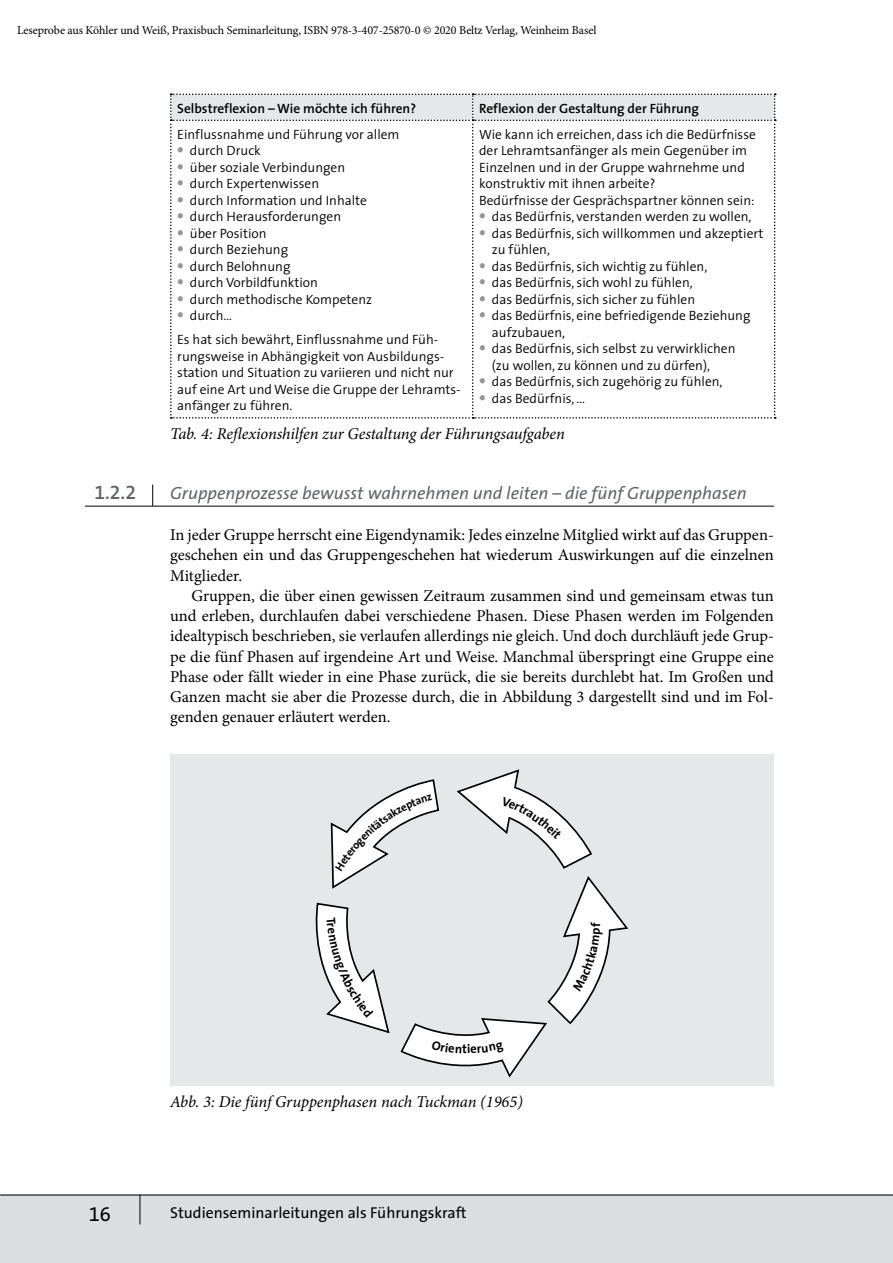
<style>
.page{position:relative;width:893px;height:1263px;background:#fff}
.page>*{position:absolute;margin:0;border:0;box-sizing:border-box;transform-origin:0 0}
.t1{font:20.25px "The Sans Expert";color:#000}
.t2{font:19.5px "The Sans Semi Bold Expert";color:#626466}
.t3{font:italic 17.7px "The Sans";color:#626466}
.t4{font:16.5px "Minion Pro";color:#000}
.t5{font:italic 16.5px "Minion Pro";letter-spacing:-.01em;color:#000}
.t6{font:15.75px "The Sans";color:#000}
.t7{font:300 13.5px/16.5px "The Sans";color:#000}
.t8{font:600 13.5px "The Sans";color:#000}
.t9{font:700 12.75px "The Sans";color:#000}
.t10{font:12px "Minion Pro";letter-spacing:-.01em;color:#000}
.s1{font-family:"Casino Hand";font-weight:400;font-size:24px;color:#939598}
</style>
<div class="page">
<div style="left:0;top:1195px;width:893px;height:68px;background:#dcddde"></div>
<hr style="left:0;top:1195px;width:893px;height:1px;background:#000">
<svg style="left:140px;top:1195px;width:1px;height:29px"></svg>
<svg style="left:170px;top:94px;width:606px;height:325px"></svg>
<div style="left:170px;top:754px;width:604px;height:332px;background:#e6e7e8"></div>
<hr style="left:85px;top:506px;width:689px;height:1px;background:#000">
<svg style="left:152px;top:485px;width:1px;height:21px"></svg>
<svg style="left:315px;top:769px;width:314px;height:309px"></svg>
<p class="t10" style="left:17px;top:22px;width:581px">Leseprobe aus Köhler und Weiß, Praxisbuch Seminarleitung, ISBN 978-3-407-25870-0 © 2020 Beltz Verlag, Weinheim Basel</p>
<p class="t2" style="left:94px;top:476px;width:43px">1.2.2</p>
<p class="t8" style="left:177px;top:97px;width:240px">Selbstreflexion – Wie möchte ich führen?</p>
<p class="t8" style="left:479px;top:97px;width:221px">Reflexion der Gestaltung der Führung</p>
<p class="t7" style="left:177px;top:125px;width:224px">Einflussnahme und Führung vor allem</p>
<p class="t7" style="left:177px;top:142px;width:85px"><span class="s1">•</span> durch Druck</p>
<p class="t7" style="left:177px;top:158px;width:169px"><span class="s1">•</span> über soziale Verbindungen</p>
<p class="t7" style="left:177px;top:175px;width:144px"><span class="s1">•</span> durch Expertenwissen</p>
<p class="t7" style="left:177px;top:191px;width:191px"><span class="s1">•</span> durch Information und Inhalte</p>
<p class="t7" style="left:177px;top:208px;width:165px"><span class="s1">•</span> durch Herausforderungen</p>
<p class="t7" style="left:177px;top:224px;width:91px"><span class="s1">•</span> über Position</p>
<p class="t7" style="left:177px;top:241px;width:113px"><span class="s1">•</span> durch Beziehung</p>
<p class="t7" style="left:177px;top:257px;width:115px"><span class="s1">•</span> durch Belohnung</p>
<p class="t7" style="left:177px;top:274px;width:142px"><span class="s1">•</span> durch Vorbildfunktion</p>
<p class="t7" style="left:177px;top:290px;width:196px"><span class="s1">•</span> durch methodische Kompetenz</p>
<p class="t7" style="left:177px;top:303px;width:263px;line-height:24px"><span class="s1">•</span> durch…<br>Es hat sich bewährt, Einflussnahme und Füh-</p>
<p class="t7" style="left:177px;top:347px;width:285px">rungsweise in Abhängigkeit von Ausbildungs&shy;station und Situation zu variieren und nicht nur auf eine Art und Weise die Gruppe der Lehramts&shy;anfänger zu führen.</p>
<p class="t7" style="left:479px;top:125px;width:278px">Wie kann ich erreichen, dass ich die Bedürfnisse der Lehramtsanfänger als mein Gegenüber im Einzelnen und in der Gruppe wahrnehme und konstruktiv mit ihnen arbeite?<br>Bedürfnisse der Gesprächspartner können sein:</p>
<p class="t7" style="left:479px;top:208px;width:274px"><span class="s1">•</span> das Bedürfnis, verstanden werden zu wollen,</p>
<p class="t7" style="left:492px;top:224px;width:273px;text-indent:-13px"><span class="s1">•</span> das Bedürfnis, sich willkommen und akzeptiert zu fühlen,</p>
<p class="t7" style="left:479px;top:257px;width:230px"><span class="s1">•</span> das Bedürfnis, sich wichtig zu fühlen,</p>
<p class="t7" style="left:479px;top:274px;width:215px"><span class="s1">•</span> das Bedürfnis, sich wohl zu fühlen,</p>
<p class="t7" style="left:479px;top:290px;width:218px"><span class="s1">•</span> das Bedürfnis, sich sicher zu fühlen</p>
<p class="t7" style="left:492px;top:307px;width:260px;text-indent:-13px"><span class="s1">•</span> das Bedürfnis, eine befriedigende Beziehung aufzubauen,</p>
<p class="t7" style="left:492px;top:340px;width:245px;text-indent:-13px"><span class="s1">•</span> das Bedürfnis, sich selbst zu verwirklichen (zu wollen, zu können und zu dürfen),</p>
<p class="t7" style="left:479px;top:373px;width:245px"><span class="s1">•</span> das Bedürfnis, sich zugehörig zu fühlen,</p>
<p class="t7" style="left:479px;top:389px;width:108px"><span class="s1">•</span> das Bedürfnis, …</p>
<p class="t5" style="left:170px;top:422px;width:396px">Tab. 4: Reflexionshilfen zur Gestaltung der Führungsaufgaben</p>
<p class="t3" style="left:170px;top:478px;width:578px">Gruppenprozesse bewusst wahrnehmen und leiten – die fünf Gruppenphasen</p>
<p class="t4" style="left:170px;top:524px;width:605px">In jeder Gruppe herrscht eine Eigendynamik: Jedes einzelne Mitglied wirkt auf das Gruppen-</p>
<p class="t4" style="left:170px;top:544px;width:605px">geschehen ein und das Gruppengeschehen hat wiederum Auswirkungen auf die einzelnen</p>
<p class="t4" style="left:170px;top:564px;width:74px">Mitglieder.</p>
<p class="t4" style="left:191px;top:584px;width:584px">Gruppen, die über einen gewissen Zeitraum zusammen sind und gemeinsam etwas tun</p>
<p class="t4" style="left:170px;top:605px;width:605px">und erleben, durchlaufen dabei verschiedene Phasen. Diese Phasen werden im Folgenden</p>
<p class="t4" style="left:170px;top:625px;width:605px">idealtypisch beschrieben, sie verlaufen allerdings nie gleich. Und doch durchläuft jede Grup-</p>
<p class="t4" style="left:170px;top:645px;width:605px">pe die fünf Phasen auf irgendeine Art und Weise. Manchmal überspringt eine Gruppe eine</p>
<p class="t4" style="left:170px;top:665px;width:605px">Phase oder fällt wieder in eine Phase zurück, die sie bereits durchlebt hat. Im Großen und</p>
<p class="t4" style="left:170px;top:686px;width:605px">Ganzen macht sie aber die Prozesse durch, die in Abbildung 3 dargestellt sind und im Fol-</p>
<p class="t4" style="left:170px;top:706px;width:222px">genden genauer erläutert werden.</p>
<p class="t5" style="left:170px;top:1091px;width:354px">Abb. 3: Die fünf Gruppenphasen nach Tuckman (1965)</p>
<p class="t9" style="left:585px;top:927px;width:6px;rotate:-90deg">f</p>
<p class="t1" style="left:89px;top:1198px;width:24px">16</p>
<p class="t6" style="left:170px;top:1200px;width:298px">Studienseminarleitungen als Führungskraft</p>
</div>
